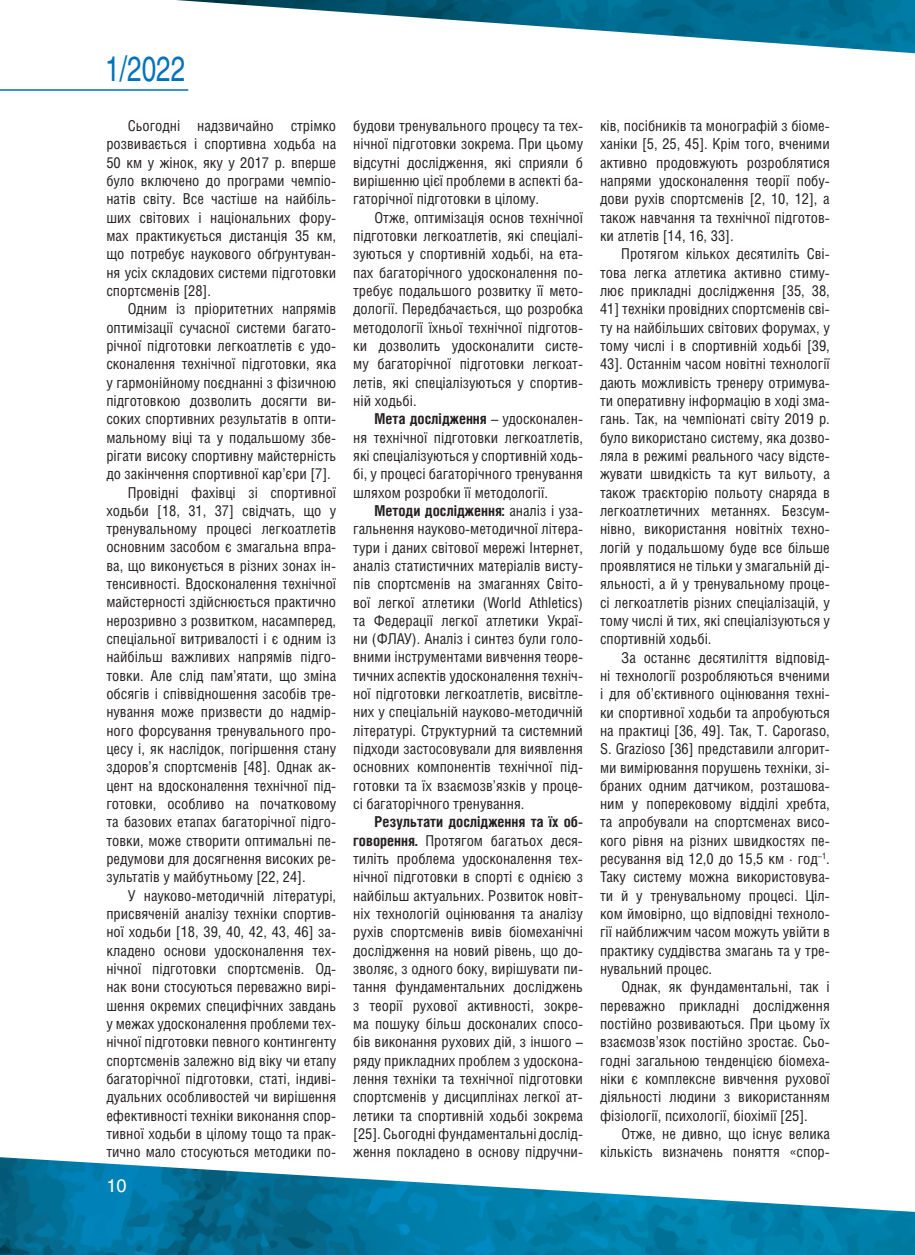
<style>
.page{position:relative;width:915px;height:1255px;background:#fff}
.page>*{position:absolute;margin:0;border:0;box-sizing:border-box;transform-origin:0 0}
.t1{font:34.5px "Helios C";color:#0072bc;scale:.75 1}
.t2{font:18px "Helios C";color:#fff}
.t3{font:15px/18.3px "Helios Cond C";color:#231f20;text-align:justify}
.s1{font-weight:700}
</style>
<div class="page">
<img style="left:0;top:1157px;width:914px;height:97px">
<hr style="left:0;top:89px;width:188px;height:2px;background:#0072bc">
<img style="left:176px;top:0;width:738px;height:53px">
<h1 class="t1" style="left:105px;top:48px;width:108px">1/2022</h1>
<p class="t3" style="left:106px;top:116px;width:231px;text-indent:21px">Сьогодні надзвичайно стрімко розвивається і спортивна ходьба на 50 км у жінок, яку у 2017 р. вперше було включено до програми чемпіо&shy;натів світу. Все частіше на найбіль&shy;ших світових і національних фору&shy;мах практикується дистанція 35 км, що потребує наукового обґрунтуван&shy;ня усіх складових системи підготовки спортсменів [28].</p>
<p class="t3" style="left:128px;top:299px;width:210px">Одним із пріоритетних напрямів</p>
<p class="t3" style="left:106px;top:318px;width:231px">оптимізації сучасної системи багато-</p>
<p class="t3" style="left:106px;top:336px;width:231px">річної підготовки легкоатлетів є удо-</p>
<p class="t3" style="left:106px;top:354px;width:231px">сконалення технічної підготовки, яка</p>
<p class="t3" style="left:106px;top:373px;width:231px">у гармонійному поєднанні з фізичною</p>
<p class="t3" style="left:106px;top:391px;width:231px">підготовкою дозволить досягти ви-</p>
<p class="t3" style="left:106px;top:409px;width:231px">соких спортивних результатів в опти-</p>
<p class="t3" style="left:106px;top:428px;width:231px">мальному віці та у подальшому збе-</p>
<p class="t3" style="left:106px;top:446px;width:231px">рігати високу спортивну майстерність</p>
<p class="t3" style="left:106px;top:464px;width:226px">до закінчення спортивної кар’єри [7].</p>
<p class="t3" style="left:128px;top:482px;width:210px">Провідні фахівці зі спортивної</p>
<p class="t3" style="left:106px;top:501px;width:231px">ходьби [18, 31, 37] свідчать, що у</p>
<p class="t3" style="left:106px;top:519px;width:231px">тренувальному процесі легкоатлетів</p>
<p class="t3" style="left:106px;top:537px;width:231px">основним засобом є змагальна впра-</p>
<p class="t3" style="left:106px;top:556px;width:231px">ва, що виконується в різних зонах ін-</p>
<p class="t3" style="left:106px;top:574px;width:231px">тенсивності. Вдосконалення технічної</p>
<p class="t3" style="left:106px;top:592px;width:231px">майстерності здійснюється практично</p>
<p class="t3" style="left:106px;top:611px;width:231px">нерозривно з розвитком, насамперед,</p>
<p class="t3" style="left:106px;top:629px;width:231px">спеціальної витривалості і є одним із</p>
<p class="t3" style="left:106px;top:647px;width:231px">найбільш важливих напрямів підго-</p>
<p class="t3" style="left:106px;top:666px;width:231px">товки. Але слід пам’ятати, що зміна</p>
<p class="t3" style="left:106px;top:684px;width:231px">обсягів і співвідношення засобів тре-</p>
<p class="t3" style="left:106px;top:702px;width:231px">нування може призвести до надмір-</p>
<p class="t3" style="left:106px;top:721px;width:231px">ного форсування тренувального про-</p>
<p class="t3" style="left:106px;top:739px;width:231px">цесу і, як наслідок, погіршення стану</p>
<p class="t3" style="left:106px;top:757px;width:231px">здоров’я спортсменів [48]. Однак ак-</p>
<p class="t3" style="left:106px;top:776px;width:231px">цент на вдосконалення технічної під-</p>
<p class="t3" style="left:106px;top:794px;width:231px">готовки, особливо на початковому</p>
<p class="t3" style="left:106px;top:812px;width:231px">та базових етапах багаторічної підго-</p>
<p class="t3" style="left:106px;top:830px;width:231px">товки, може створити оптимальні пе-</p>
<p class="t3" style="left:106px;top:849px;width:231px">редумови для досягнення високих ре-</p>
<p class="t3" style="left:106px;top:867px;width:201px">зультатів у майбутньому [22, 24].</p>
<p class="t3" style="left:128px;top:885px;width:210px">У науково-методичній літературі,</p>
<p class="t3" style="left:106px;top:904px;width:231px">присвяченій аналізу техніки спортив-</p>
<p class="t3" style="left:106px;top:922px;width:231px">ної ходьби [18, 39, 40, 42, 43, 46] за-</p>
<p class="t3" style="left:106px;top:940px;width:231px">кладено основи удосконалення тех-</p>
<p class="t3" style="left:106px;top:959px;width:231px">нічної підготовки спортсменів. Од-</p>
<p class="t3" style="left:106px;top:977px;width:231px">нак вони стосуються переважно вирі-</p>
<p class="t3" style="left:106px;top:995px;width:231px">шення окремих специфічних завдань</p>
<p class="t3" style="left:106px;top:1014px;width:231px">у межах удосконалення проблеми тех-</p>
<p class="t3" style="left:106px;top:1032px;width:231px">нічної підготовки певного контингенту</p>
<p class="t3" style="left:106px;top:1050px;width:231px">спортсменів залежно від віку чи етапу</p>
<p class="t3" style="left:106px;top:1069px;width:231px">багаторічної підготовки, статі, індиві-</p>
<p class="t3" style="left:106px;top:1087px;width:231px">дуальних особливостей чи вирішення</p>
<p class="t3" style="left:106px;top:1105px;width:231px">ефективності техніки виконання спор-</p>
<p class="t3" style="left:106px;top:1124px;width:231px">тивної ходьби в цілому тощо та прак-</p>
<p class="t3" style="left:106px;top:1142px;width:231px">тично мало стосуються методики по-</p>
<p class="t2" style="left:106px;top:1175px;width:22px">10</p>
<p class="t3" style="left:353px;top:116px;width:231px">будови тренувального процесу та тех&shy;нічної підготовки зокрема. При цьому відсутні дослідження, які сприяли б вирішенню цієї проблеми в аспекті ба&shy;гаторічної підготовки в цілому.</p>
<p class="t3" style="left:353px;top:208px;width:231px;text-indent:21px">Отже, оптимізація основ технічної підготовки легкоатлетів, які спеціалі&shy;зуються у спортивній ходьбі, на ета&shy;пах багаторічного удосконалення по&shy;требує подальшого розвитку її мето&shy;дології. Передбачається, що розробка методології їхньої технічної підготов&shy;ки дозволить удосконалити систе&shy;му багаторічної підготовки легкоат&shy;летів, які спеціалізуються у спортив&shy;ній ходьбі.</p>
<p class="t3" style="left:353px;top:409px;width:231px;text-indent:21px"><span class="s1">Мета дослідження</span> – удосконален&shy;ня технічної підготовки легкоатлетів, які спеціалізуються у спортивній ходь&shy;бі, у процесі багаторічного тренування шляхом розробки її методології.</p>
<p class="t3" style="left:353px;top:501px;width:231px;text-indent:21px"><span class="s1">Методи дослідження:</span> аналіз і уза&shy;гальнення науково-методичної літера&shy;тури і даних світової мережі Інтернет, аналіз статистичних матеріалів висту&shy;пів спортсменів на змаганнях Світо&shy;вої легкої атлетики (World Athletics) та Федерації легкої атлетики Украї&shy;ни (ФЛАУ). Аналіз і синтез були голо&shy;вними інструментами вивчення теоре&shy;тичних аспектів удосконалення техніч&shy;ної підготовки легкоатлетів, висвітле&shy;них у спеціальній науково-методичній літературі. Структурний та системний підходи застосовували для виявлення основних компонентів технічної під&shy;готовки та їх взаємозв’язків у проце&shy;сі багаторічного тренування.</p>
<p class="t3" style="left:353px;top:812px;width:231px;text-indent:21px"><span class="s1">Результати дослідження та їх об&shy;говорення.</span> Протягом багатьох деся&shy;тиліть проблема удосконалення тех&shy;нічної підготовки в спорті є однією з найбільш актуальних. Розвиток новіт&shy;ніх технологій оцінювання та аналізу рухів спортсменів вивів біомеханічні дослідження на новий рівень, що до&shy;зволяє, з одного боку, вирішувати пи&shy;тання фундаментальних досліджень з теорії рухової активності, зокре&shy;ма пошуку більш досконалих спосо&shy;бів виконання рухових дій, з іншого – ряду прикладних проблем з удоскона&shy;лення техніки та технічної підготовки спортсменів у дисциплінах легкої ат&shy;летики та спортивній ходьбі зокрема [25]. Сьогодні фундаментальні дослід&shy;ження покладено в основу підручни-</p>
<p class="t3" style="left:600px;top:116px;width:231px">ків, посібників та монографій з біоме&shy;ханіки [5, 25, 45]. Крім того, вченими активно продовжують розроблятися напрями удосконалення теорії побу&shy;дови рухів спортсменів [2, 10, 12], а також навчання та технічної підготов&shy;ки атлетів [14, 16, 33].</p>
<p class="t3" style="left:600px;top:245px;width:231px;text-indent:21px">Протягом кількох десятиліть Сві&shy;това легка атлетика активно стиму&shy;лює прикладні дослідження [35, 38, 41] техніки провідних спортсменів сві&shy;ту на найбільших світових форумах, у тому числі і в спортивній ходьбі [39, 43]. Останнім часом новітні технології дають можливість тренеру отримува&shy;ти оперативну інформацію в ході зма&shy;гань. Так, на чемпіонаті світу 2019 р. було використано систему, яка дозво&shy;ляла в режимі реального часу відсте&shy;жувати швидкість та кут вильоту, а також траєкторію польоту снаряда в легкоатлетичних метаннях. Безсум&shy;нівно, використання новітніх техно&shy;логій у подальшому буде все більше проявлятися не тільки у змагальній ді&shy;яльності, а й у тренувальному проце&shy;сі легкоатлетів різних спеціалізацій, у тому числі й тих, які спеціалізуються у спортивній ходьбі.</p>
<p class="t3" style="left:600px;top:647px;width:231px;text-indent:21px">За останнє десятиліття відповід&shy;ні технології розробляються вченими і для об’єктивного оцінювання техні&shy;ки спортивної ходьби та апробуються на практиці [36, 49]. Так, T. Caporaso, S. Grazioso [36] представили алгорит&shy;ми вимірювання порушень техніки, зі&shy;браних одним датчиком, розташова&shy;ним у поперековому відділі хребта, та апробували на спортсменах висо&shy;кого рівня на різних швидкостях пе&shy;ресування від 12,0 до 15,5 км ∙ год<sup>–1</sup>.<br>Таку систему можна використовува&shy;ти й у тренувальному процесі. Ціл&shy;ком ймовірно, що відповідні техноло&shy;гії найближчим часом можуть увійти в практику суддівства змагань та у тре&shy;нувальний процес.</p>
<p class="t3" style="left:600px;top:977px;width:231px;text-indent:21px">Однак, як фундаментальні, так і переважно прикладні дослідження постійно розвиваються. При цьому їх взаємозв’язок постійно зростає. Сьо&shy;годні загальною тенденцією біомеха&shy;ніки є комплексне вивчення рухової діяльності людини з використанням фізіології, психології, біохімії [25].</p>
<p class="t3" style="left:600px;top:1123px;width:231px;text-align:right">Отже, не дивно, що існує велика кількість визначень поняття «спор-</p>
</div>
